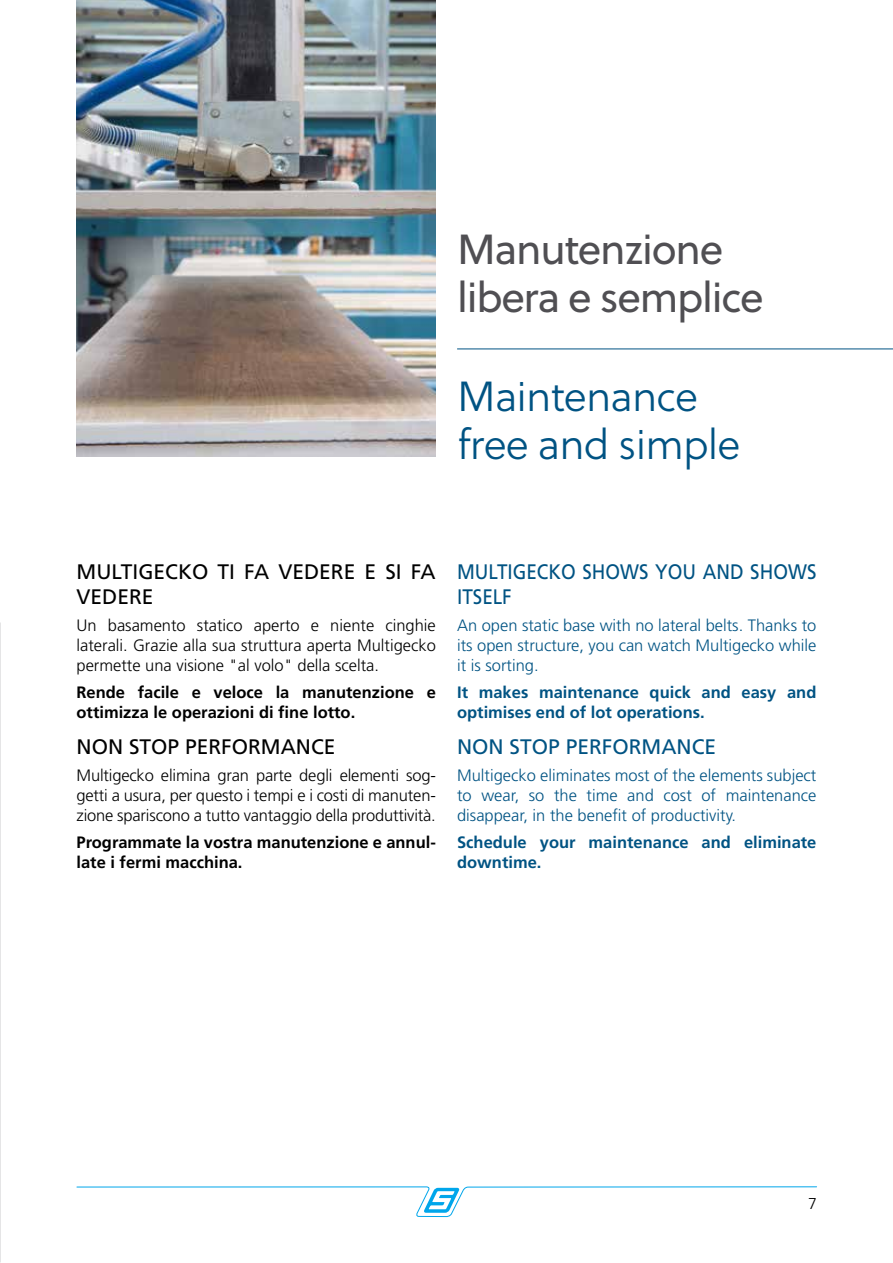
<style>
.page{position:relative;width:893px;height:1263px;background:#fff}
.page>*{position:absolute;margin:0;border:0;box-sizing:border-box;transform-origin:0 0}
.t1{font:42px/48px "Soleil";letter-spacing:-.03em;color:#504f53}
.t2{font:42px/48px "Soleil Lt";letter-spacing:-.02em;color:#005383}
.t3{font:21px/25.2px "Frutiger LT Std";color:#000}
.t4{font:21px/25.2px "Frutiger LT Std";color:#005383;scale:.9 1}
.t5{font:21px "Frutiger LT Std";color:#005383}
.t6{font:300 16.5px/19.8px "Frutiger LT Std";letter-spacing:-.005em;color:#000;text-align:justify}
.t7{font:300 16.5px/19.8px "Frutiger LT Std";color:#005383;text-align:justify}
.t8{font:700 16.5px/19.8px "Frutiger LT Std";color:#000}
.t9{font:700 16.5px/19.8px "Frutiger LT Std";color:#005383}
.t10{font:300 15.75px "Frutiger LT Std";color:#000}
</style>
<div class="page">
<svg style="left:76px;top:1186px;width:741px;height:31px"></svg>
<img style="left:77px;top:0;width:359px;height:456px">
<img style="left:0;top:623px;width:1px;height:640px">
<hr style="left:457px;top:349px;width:436px;height:1px;background:#005383">
<h1 class="t1" style="left:457px;top:224px;width:308px">Manutenzione libera e semplice</h1>
<h1 class="t2" style="left:457px;top:372px;width:285px">Maintenance free and simple</h1>
<p class="t3" style="left:77px;top:559px;width:361px">MULTIGECKO TI FA VEDERE E SI FA<br>VEDERE</p>
<p class="t6" style="left:77px;top:616px;width:361px">Un basamento statico aperto e niente cinghie laterali. Grazie alla sua struttura aperta Multigecko permette una visione "al volo" della scelta.</p>
<p class="t8" style="left:77px;top:683px;width:361px">Rende facile e veloce la manutenzione e ottimizza le operazioni di fine lotto.</p>
<p class="t3" style="left:77px;top:734px;width:261px">NON STOP PERFORMANCE</p>
<p class="t6" style="left:77px;top:766px;width:361px">Multigecko elimina gran parte degli elementi sog&shy;getti a usura, per questo i tempi e i costi di manuten&shy;zione spariscono a tutto vantaggio della produttività.</p>
<p class="t8" style="left:77px;top:832px;width:361px">Programmate la vostra manutenzione e annul&shy;late i fermi macchina.</p>
<p class="t4" style="left:457px;top:559px;width:401px">MULTIGECKO SHOWS YOU AND SHOWS<br>ITSELF</p>
<p class="t7" style="left:457px;top:616px;width:361px">An open static base with no lateral belts. Thanks to its open structure, you can watch Multigecko while it is sorting.</p>
<p class="t9" style="left:457px;top:683px;width:361px">It makes maintenance quick and easy and optimises end of lot operations.</p>
<p class="t5" style="left:457px;top:734px;width:261px">NON STOP PERFORMANCE</p>
<p class="t7" style="left:457px;top:766px;width:361px">Multigecko eliminates most of the elements subject to wear, so the time and cost of maintenance disappear, in the benefit of productivity.</p>
<p class="t9" style="left:457px;top:832px;width:361px">Schedule your maintenance and eliminate downtime.</p>
<p class="t10" style="left:808px;top:1194px;width:10px">7</p>
</div>
